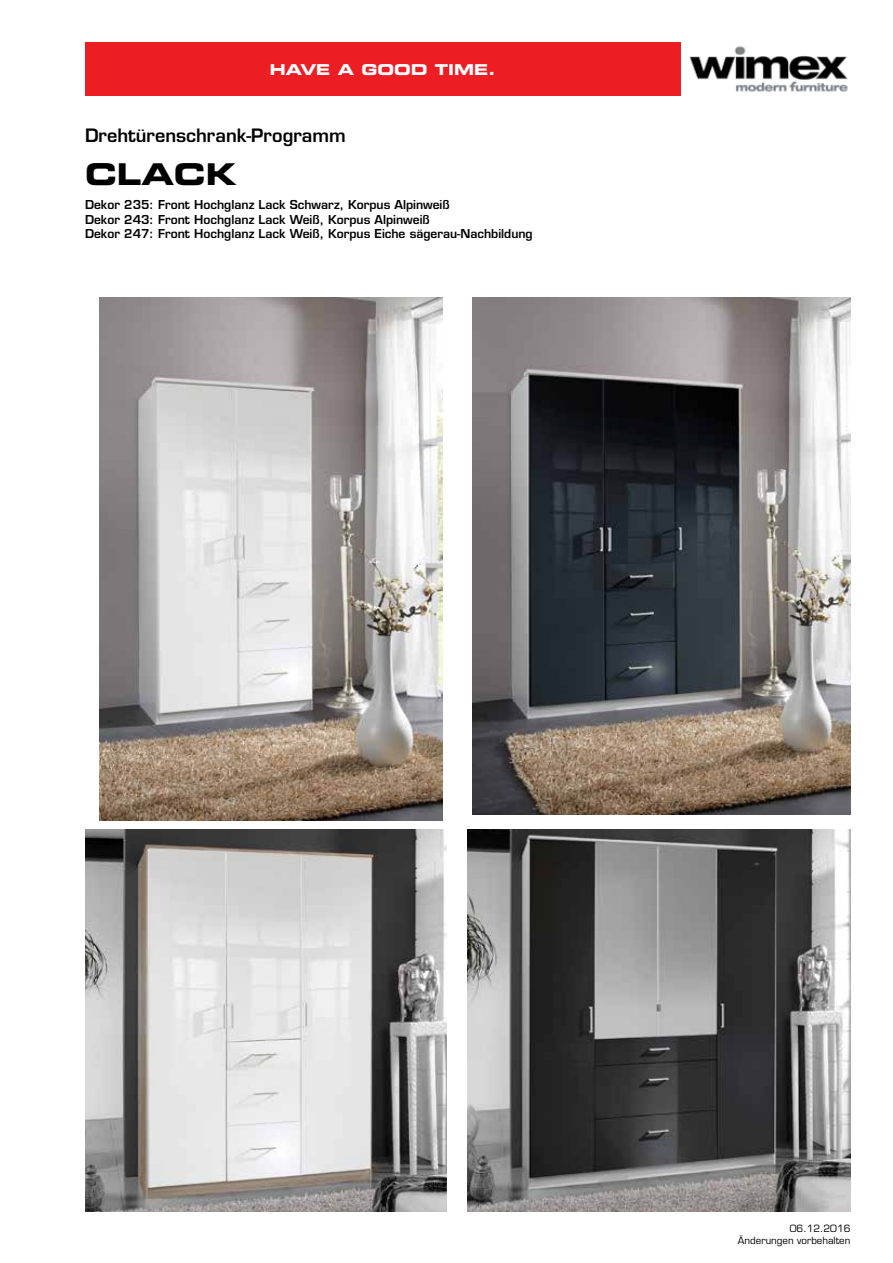
<style>
.page{position:relative;width:893px;height:1263px;background:#fff}
.page>*{position:absolute;margin:0;border:0;box-sizing:border-box;transform-origin:0 0}
.t1{font:30px "Eurostile Bold Extended Two";color:#000}
.t2{font:600 18px "Eurostile";color:#000}
.t3{font:15px "Eurostile Bold Extended Two";color:#fff}
.t4{font:600 12px/14.4px "Eurostile";color:#000}
.t5{font:9.75px/11.1px "Eurostile";color:#000;text-align:right}
</style>
<div class="page">
<div style="left:85px;top:43px;width:595px;height:53px;background:#ed1d24"></div>
<img style="left:689px;top:46px;width:159px;height:46px">
<img style="left:472px;top:298px;width:378px;height:516px">
<img style="left:100px;top:298px;width:342px;height:523px">
<img style="left:468px;top:829px;width:382px;height:383px">
<img style="left:85px;top:829px;width:361px;height:383px">
<p class="t3" style="left:270px;top:59px;width:227px">HAVE A GOOD TIME.</p>
<h2 class="t2" style="left:85px;top:124px;width:262px">Drehtürenschrank-Programm</h2>
<h1 class="t1" style="left:85px;top:153px;width:153px">CLACK</h1>
<p class="t4" style="left:85px;top:198px;width:449px">Dekor 235: Front Hochglanz Lack Schwarz, Korpus Alpinweiß<br>Dekor 243: Front Hochglanz Lack Weiß, Korpus Alpinweiß<br>Dekor 247: Front Hochglanz Lack Weiß, Korpus Eiche sägerau-Nachbildung</p>
<p class="t5" style="left:738px;top:1223px;width:114px">06.12.2016<br>Änderungen vorbehalten</p>
</div>
